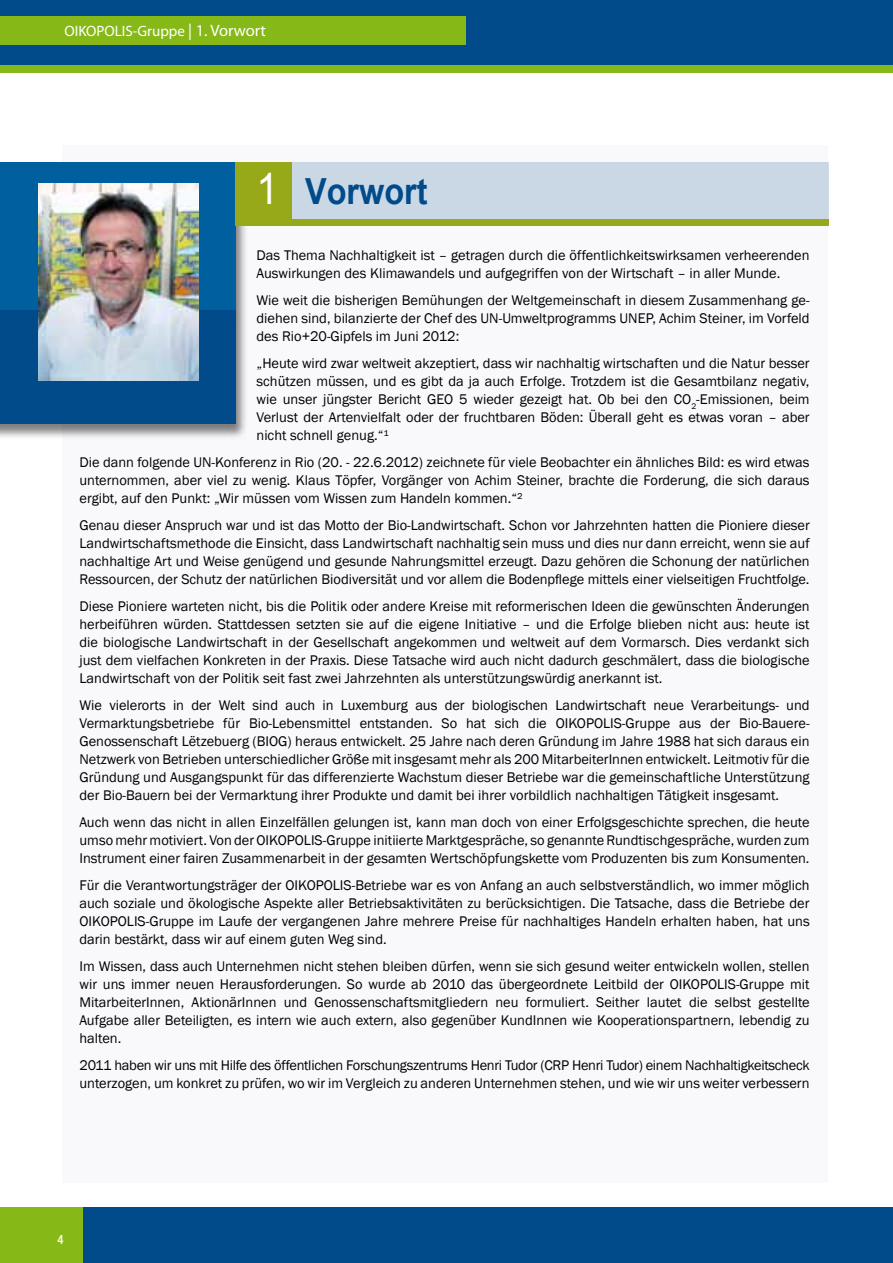
<style>
.page{position:relative;width:893px;height:1263px;background:#fff}
.page>*{position:absolute;margin:0;border:0;box-sizing:border-box;transform-origin:0 0}
.t1{font:700 36px "Arial";color:#024b8a;scale:.9 1}
.t2{font:15px "Myriad Pro";color:#fff}
.t3{font:14.4px/18px "Franklin Gothic";color:#000;text-align:justify}
.t4{font:14.4px/18px "Franklin Gothic";letter-spacing:-.02em;color:#000}
.t5{font:500 condensed 12.75px "Helvetica Neue";color:#fff}
.s1{font-size:16.5px}
.s2{font-weight:400;font-size:43.5px;color:#fff}
</style>
<div class="page">
<div style="left:63px;top:145px;width:765px;height:1037px;background:#f9f9fc"></div>
<div style="left:0;top:60px;width:893px;height:13px;background:#86b918"></div>
<div style="left:0;top:0;width:893px;height:65px;background:#024b8a"></div>
<div style="left:0;top:17px;width:466px;height:28px;background:#86b918"></div>
<div style="left:0;top:1208px;width:893px;height:55px;background:#024b8a"></div>
<div style="left:0;top:1208px;width:82px;height:55px;background:#86b918"></div>
<div style="left:0;top:161px;width:248px;height:278px;background:#000;opacity:.51"></div>
<div style="left:0;top:305px;width:235px;height:119px;background:#024b8a"></div>
<div style="left:0;top:162px;width:235px;height:148px;background:#005f9e"></div>
<img style="left:38px;top:184px;width:160px;height:196px">
<div style="left:235px;top:162px;width:594px;height:57px;background:#cad8e6"></div>
<div style="left:235px;top:162px;width:57px;height:57px;background:#97a918"></div>
<div style="left:235px;top:219px;width:594px;height:6px;background:#97a918"></div>
<p class="t2" style="left:64px;top:22px;width:203px">OIKOPOLIS-Gruppe <span class="s1">| 1. Vorwort</span></p>
<h1 class="t1" style="left:257px;top:168px;width:192px"><span class="s2">1</span> Vorwort</h1>
<p class="t3" style="left:257px;top:246px;width:554px">Das Thema Nachhaltigkeit ist – getragen durch die öffentlichkeitswirksamen verheerenden<br>Auswirkungen des Klimawandels und aufgegriffen von der Wirtschaft – in aller Munde.</p>
<p class="t3" style="left:257px;top:291px;width:555px">Wie weit die bisherigen Bemühungen der Weltgemeinschaft in diesem Zusammenhang ge&shy;diehen sind, bilanzierte der Chef des UN-Umweltprogramms UNEP, Achim Steiner, im Vorfeld des Rio+20-Gipfels im Juni 2012:</p>
<p class="t3" style="left:257px;top:354px;width:555px">„Heute wird zwar weltweit akzeptiert, dass wir nachhaltig wirtschaften und die Natur besser schützen müssen, und es gibt da ja auch Erfolge. Trotzdem ist die Gesamtbilanz negativ, wie unser jüngster Bericht GEO 5 wieder gezeigt hat. Ob bei den CO<sub>2</sub>-Emissionen, beim Verlust der Artenvielfalt oder der fruchtbaren Böden: Überall geht es etwas voran – aber nicht schnell genug.“¹</p>
<p class="t3" style="left:80px;top:453px;width:731px">Die dann folgende UN-Konferenz in Rio (20. - 22.6.2012) zeichnete für viele Beobachter ein ähnliches Bild: es wird etwas unternommen, aber viel zu wenig. Klaus Töpfer, Vorgänger von Achim Steiner, brachte die Forderung, die sich daraus ergibt, auf den Punkt: „Wir müssen vom Wissen zum Handeln kommen.“²</p>
<p class="t3" style="left:80px;top:516px;width:732px">Genau dieser Anspruch war und ist das Motto der Bio-Landwirtschaft. Schon vor Jahrzehnten hatten die Pioniere dieser Landwirtschaftsmethode die Einsicht, dass Landwirtschaft nachhaltig sein muss und dies nur dann erreicht, wenn sie auf nachhaltige Art und Weise genügend und gesunde Nahrungsmittel erzeugt. Dazu gehören die Schonung der natürlichen Ressourcen, der Schutz der natürlichen Biodiversität und vor allem die Bodenpflege mittels einer vielseitigen Fruchtfolge.</p>
<p class="t3" style="left:80px;top:597px;width:732px">Diese Pioniere warteten nicht, bis die Politik oder andere Kreise mit reformerischen Ideen die gewünschten Änderungen herbeiführen würden. Stattdessen setzten sie auf die eigene Initiative – und die Erfolge blieben nicht aus: heute ist die biologische Landwirtschaft in der Gesellschaft angekommen und weltweit auf dem Vormarsch. Dies verdankt sich just dem vielfachen Konkreten in der Praxis. Diese Tatsache wird auch nicht dadurch geschmälert, dass die biologische Landwirtschaft von der Politik seit fast zwei Jahrzehnten als unterstützungswürdig anerkannt ist.</p>
<p class="t3" style="left:80px;top:696px;width:732px">Wie vielerorts in der Welt sind auch in Luxemburg aus der biologischen Landwirtschaft neue Verarbeitungs- und Vermarktungsbetriebe für Bio-Lebensmittel entstanden. So hat sich die OIKOPOLIS-Gruppe aus der Bio-Bauere-Genossenschaft Lëtzebuerg (BIOG) heraus entwickelt. 25 Jahre nach deren Gründung im Jahre 1988 hat sich daraus ein Netzwerk von Betrieben unterschiedlicher Größe mit insgesamt mehr als 200 MitarbeiterInnen entwickelt. Leitmotiv für die Gründung und Ausgangspunkt für das differenzierte Wachstum dieser Betriebe war die gemeinschaftliche Unterstützung der Bio-Bauern bei der Vermarktung ihrer Produkte und damit bei ihrer vorbildlich nachhaltigen Tätigkeit insgesamt.</p>
<p class="t3" style="left:80px;top:813px;width:731px">Auch wenn das nicht in allen Einzelfällen gelungen ist, kann man doch von einer Erfolgsgeschichte sprechen, die heute umso mehr motiviert. Von der OIKOPOLIS-Gruppe initiierte Marktgespräche, so genannte Rundtischgespräche, wurden zum Instrument einer fairen Zusammenarbeit in der gesamten Wertschöpfungskette vom Produzenten bis zum Konsumenten.</p>
<p class="t3" style="left:80px;top:876px;width:732px">Für die Verantwortungsträger der OIKOPOLIS-Betriebe war es von Anfang an auch selbstverständlich, wo immer möglich auch soziale und ökologische Aspekte aller Betriebsaktivitäten zu berücksichtigen. Die Tatsache, dass die Betriebe der OIKOPOLIS-Gruppe im Laufe der vergangenen Jahre mehrere Preise für nachhaltiges Handeln erhalten haben, hat uns darin bestärkt, dass wir auf einem guten Weg sind.</p>
<p class="t3" style="left:80px;top:957px;width:732px">Im Wissen, dass auch Unternehmen nicht stehen bleiben dürfen, wenn sie sich gesund weiter entwickeln wollen, stellen wir uns immer neuen Herausforderungen. So wurde ab 2010 das übergeordnete Leitbild der OIKOPOLIS-Gruppe mit MitarbeiterInnen, AktionärInnen und Genossenschaftsmitgliedern neu formuliert. Seither lautet die selbst gestellte Aufgabe aller Beteiligten, es intern wie auch extern, also gegenüber KundInnen wie Kooperationspartnern, lebendig zu halten.</p>
<p class="t4" style="left:80px;top:1056px;width:732px">2011 haben wir uns mit Hilfe des öffentlichen Forschungszentrums Henri Tudor (CRP Henri Tudor) einem Nachhaltigkeitscheck unterzogen, um konkret zu prüfen, wo wir im Vergleich zu anderen Unternehmen stehen, und wie wir uns weiter verbessern</p>
<p class="t5" style="left:57px;top:1232px;width:8px">4</p>
</div>
